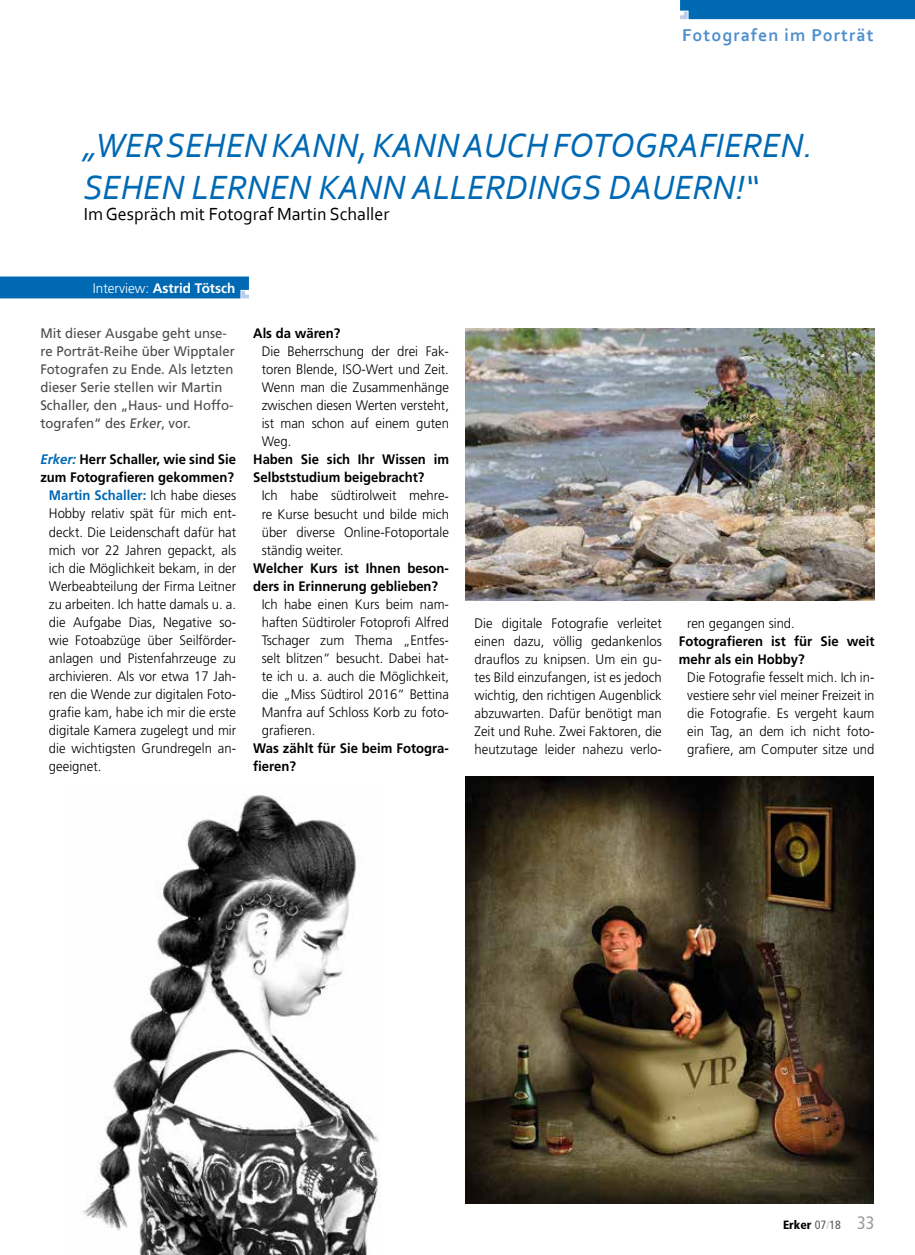
<style>
.page{position:relative;width:915px;height:1255px;background:#fff}
.page>*{position:absolute;margin:0;border:0;box-sizing:border-box;transform-origin:0 0}
.t1{font:italic 35.25px/41.4px "Corbel";color:#0069b4}
.t2{font:18.3px "Corbel";color:#000}
.t3{font:700 18px "Corbel";letter-spacing:.06em;color:#4f8fcd}
.t4{font:300 13.8px/18px "Frutiger LT Std";color:#000;text-align:justify;scale:.95 1}
.t5{font:700 13.8px/18px "Frutiger LT Std";color:#000;scale:.95 1}
.t6{font:13.8px/18px "Frutiger LT Std";color:#4a4a49;scale:.95 1}
.t7{font:700 13.8px "Frutiger LT Std";color:#0069b4;scale:.95 1}
.t8{font:700 13.8px "Frutiger LT Std";color:#fff}
.t9{font:900 condensed 12px "Frutiger LT Std";color:#000}
.s1{font-weight:300}
.s2{font-style:italic;color:#0069b4}
.s3{font-weight:300;color:#000}
.s4{font-weight:400;color:#575756}
.s5{font-weight:400;color:#c6c6c6}
.s6{font-weight:400;font-size:18px;color:#9d9d9c}
</style>
<div class="page">
<div style="left:680px;top:0;width:234px;height:19px;background:#0069b4"></div>
<div style="left:0;top:276px;width:249px;height:22px;background:#0069b4"></div>
<img style="left:466px;top:328px;width:408px;height:272px">
<img style="left:82px;top:795px;width:298px;height:459px">
<img style="left:466px;top:776px;width:407px;height:427px">
<h3 class="t3" style="left:681px;top:24px;width:193px">Fotografen im Porträt</h3>
<h1 class="t1" style="left:84px;top:124px;width:730px">„WER SEHEN KANN, KANN AUCH FOTOGRAFIEREN.<br>SEHEN LERNEN KANN ALLERDINGS DAUERN!“</h1>
<h2 class="t2" style="left:84px;top:203px;width:307px">Im Gespräch mit Fotograf Martin Schaller</h2>
<p class="t8" style="left:93px;top:279px;width:144px"><span class="s1">Interview:</span> Astrid Tötsch</p>
<p class="t6" style="left:40px;top:325px;width:206px">Mit dieser Ausgabe geht unse&shy;re Porträt-Reihe über Wipptaler<br>Fotografen zu Ende. Als letzten dieser Serie stellen wir Martin<br>Schaller, den „Haus- und Hoffo&shy;tografen“ des Erker, vor.</p>
<p class="t5" style="left:40px;top:451px;width:207px"><span class="s2">Erker:</span> Herr Schaller, wie sind Sie</p>
<p class="t5" style="left:40px;top:469px;width:205px">zum Fotografieren gekommen?</p>
<p class="t7" style="left:49px;top:487px;width:198px">Martin Schaller: <span class="s3">Ich habe dieses</span></p>
<p class="t4" style="left:49px;top:505px;width:198px">Hobby relativ spät für mich ent-</p>
<p class="t4" style="left:49px;top:523px;width:198px">deckt. Die Leidenschaft dafür hat</p>
<p class="t4" style="left:49px;top:541px;width:198px">mich vor 22 Jahren gepackt, als</p>
<p class="t4" style="left:49px;top:559px;width:198px">ich die Möglichkeit bekam, in der</p>
<p class="t4" style="left:49px;top:577px;width:198px">Werbeabteilung der Firma Leitner</p>
<p class="t4" style="left:49px;top:595px;width:198px">zu arbeiten. Ich hatte damals u. a.</p>
<p class="t4" style="left:49px;top:613px;width:198px">die Aufgabe Dias, Negative so-</p>
<p class="t4" style="left:49px;top:631px;width:198px">wie Fotoabzüge über Seilförder-</p>
<p class="t4" style="left:49px;top:649px;width:198px">anlagen und Pistenfahrzeuge zu</p>
<p class="t4" style="left:49px;top:667px;width:198px">archivieren. Als vor etwa 17 Jah-</p>
<p class="t4" style="left:49px;top:685px;width:198px">ren die Wende zur digitalen Foto-</p>
<p class="t4" style="left:49px;top:703px;width:198px">grafie kam, habe ich mir die erste</p>
<p class="t4" style="left:49px;top:721px;width:198px">digitale Kamera zugelegt und mir</p>
<p class="t4" style="left:49px;top:739px;width:198px">die wichtigsten Grundregeln an-</p>
<p class="t4" style="left:49px;top:757px;width:57px">geeignet.</p>
<p class="t5" style="left:253px;top:325px;width:93px">Als da wären?</p>
<p class="t4" style="left:261px;top:343px;width:198px">Die Beherrschung der drei Fak&shy;toren Blende, ISO-Wert und Zeit.<br>Wenn man die Zusammenhänge zwischen diesen Werten versteht, ist man schon auf einem guten Weg.</p>
<p class="t5" style="left:253px;top:450px;width:207px">Haben Sie sich Ihr Wissen im<br>Selbststudium beigebracht?</p>
<p class="t4" style="left:261px;top:487px;width:198px">Ich habe südtirolweit mehre&shy;re Kurse besucht und bilde mich über diverse Online-Fotoportale ständig weiter.</p>
<p class="t5" style="left:253px;top:559px;width:207px">Welcher Kurs ist Ihnen beson&shy;ders in Erinnerung geblieben?</p>
<p class="t4" style="left:261px;top:595px;width:198px">Ich habe einen Kurs beim nam&shy;haften Südtiroler Fotoprofi Alfred Tschager zum Thema „Entfes&shy;selt blitzen“ besucht. Dabei hat&shy;te ich u. a. auch die Möglichkeit, die „Miss Südtirol 2016“ Bettina Manfra auf Schloss Korb zu foto&shy;grafieren.</p>
<p class="t5" style="left:253px;top:739px;width:207px">Was zählt für Sie beim Fotogra&shy;fieren?</p>
<p class="t4" style="left:474px;top:614px;width:198px">Die digitale Fotografie verleitet einen dazu, völlig gedankenlos drauflos zu knipsen. Um ein gu&shy;tes Bild einzufangen, ist es jedoch wichtig, den richtigen Augenblick abzuwarten. Dafür benötigt man Zeit und Ruhe. Zwei Faktoren, die heutzutage leider nahezu verlo-</p>
<p class="t4" style="left:687px;top:614px;width:115px">ren gegangen sind.</p>
<p class="t5" style="left:678px;top:632px;width:207px">Fotografieren ist für Sie weit mehr als ein Hobby?</p>
<p class="t4" style="left:687px;top:668px;width:198px">Die Fotografie fesselt mich. Ich in&shy;vestiere sehr viel meiner Freizeit in die Fotografie. Es vergeht kaum ein Tag, an dem ich nicht foto&shy;grafiere, am Computer sitze und</p>
<p class="t9" style="left:782px;top:1217px;width:93px">Erker <span class="s4">07</span><span class="s5">/</span><span class="s4">18</span> <span class="s6">33</span></p>
</div>
